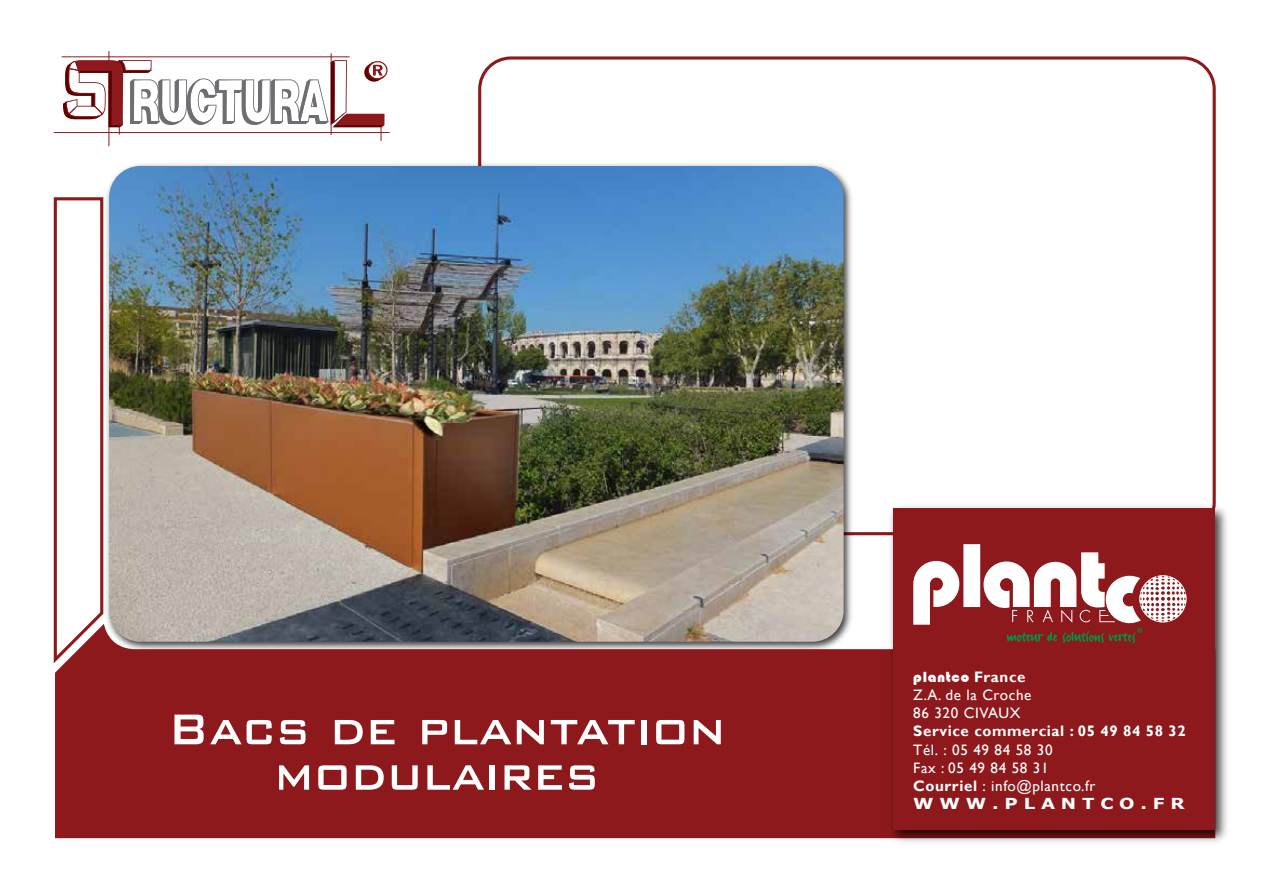
<style>
.page{position:relative;width:1263px;height:893px;background:#fff}
.page>*{position:absolute;margin:0;border:0;box-sizing:border-box;transform-origin:0 0}
.t1{font:500 57.6px/45.5px "Bank Gothic BT";color:#fff;text-align:center;scale:.9 1}
.t2{font:15.15px/18.1px "Gill Sans";letter-spacing:.04em;color:#fff}
.t3{font:700 15.15px "Gill Sans";letter-spacing:.04em;color:#fff}
.t4{font:700 15.15px "Verdana";letter-spacing:.32em;color:#fff;scale:1.2 1}
.t5{font:15.15px "Bauhaus 93";letter-spacing:.04em;color:#fff}
.s1{font-family:"Gill Sans";font-weight:700}
.s2{font-weight:700}
</style>
<div class="page">
<img style="left:106px;top:71px;width:779px;height:553px">
<img style="left:109px;top:166px;width:735px;height:458px">
<svg style="left:55px;top:624px;width:830px;height:214px;background:#8e2628"></svg>
<svg style="left:53px;top:197px;width:52px;height:470px"></svg>
<hr style="left:109px;top:51px;width:1px;height:95px;background:#8e191c">
<hr style="left:331px;top:53px;width:1px;height:82px;background:#8e191c">
<hr style="left:54px;top:132px;width:336px;height:1px;background:#8e191c">
<hr style="left:62px;top:57px;width:287px;height:1px;background:#8e191c">
<svg style="left:63px;top:60px;width:325px;height:81px"></svg>
<img style="left:885px;top:500px;width:342px;height:342px">
<div style="left:893px;top:509px;width:322px;height:321px;background:#8e191c"></div>
<svg style="left:913px;top:544px;width:273px;height:99px"></svg>
<h1 class="t1" style="left:168px;top:705px;width:621px">Bacs de plantation modulaires</h1>
<p class="t5" style="left:913px;top:668px;width:114px">plantco <span class="s1">France</span></p>
<p class="t2" style="left:913px;top:686px;width:120px">Z.A. de la Croche<br>86 320 CIVAUX</p>
<p class="t3" style="left:913px;top:722px;width:274px">Service commercial : 05 49 84 58 32</p>
<p class="t2" style="left:913px;top:741px;width:184px">Tél. : 05 49 84 58 30<br>Fax : 05 49 84 58 31<br><span class="s2">Courriel</span> : info@plantco.fr</p>
<p class="t4" style="left:913px;top:793px;width:228px">WWW.PLANTCO.FR</p>
</div>
